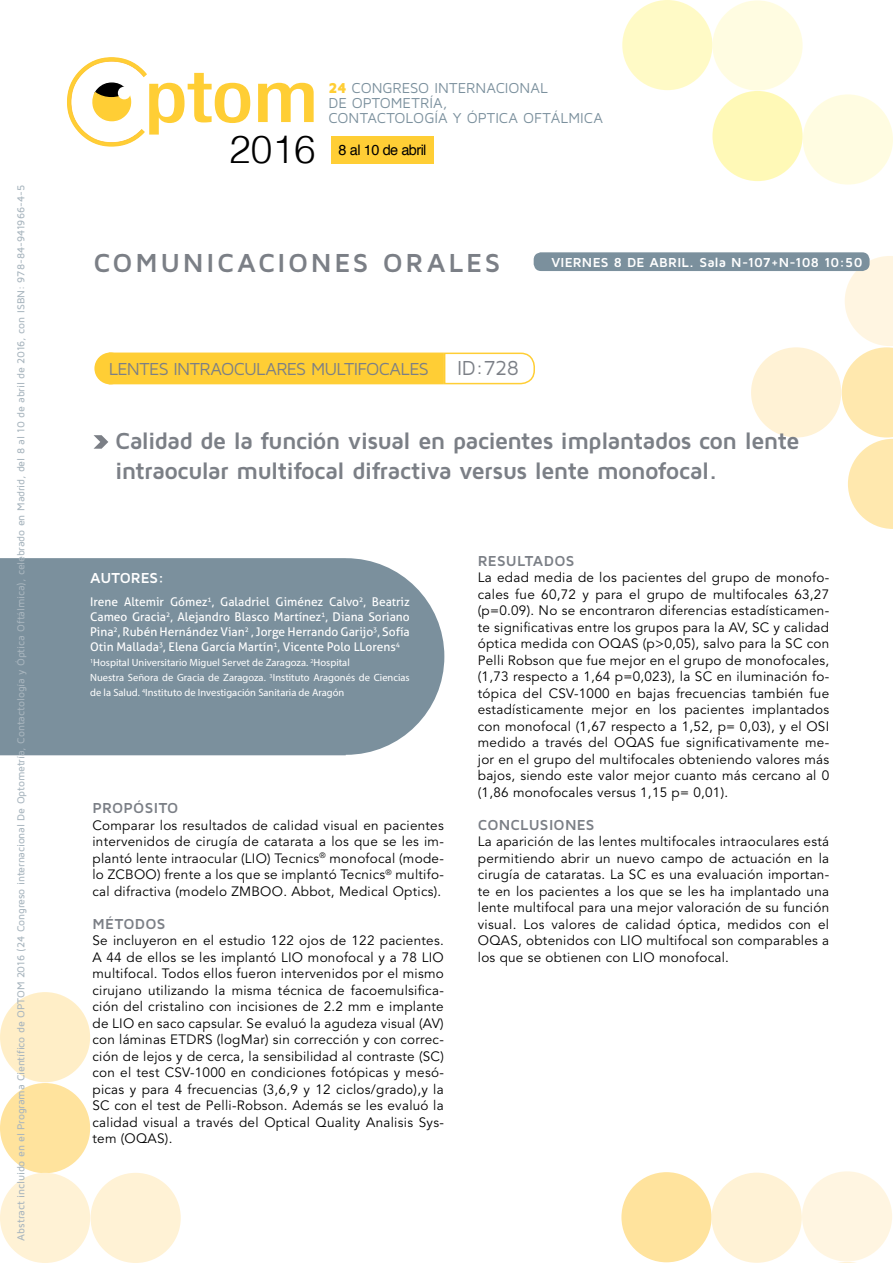
<style>
.page{position:relative;width:893px;height:1263px;background:#fff}
.page>*{position:absolute;margin:0;border:0;box-sizing:border-box;transform-origin:0 0}
.t1{font:300 38.85px "Helvetica";color:#000}
.t2{font:700 27px "Maven Pro";letter-spacing:.095em;color:#7b7f86}
.t3{font:700 24px/30px "Maven Pro";letter-spacing:-.03em;color:#7b7f86}
.t4{font:21px "Maven Pro";color:#7b7f86}
.t5{font:18px "Maven Pro";letter-spacing:-.045em;color:#7b7f86}
.t6{font:700 15px "Maven Pro";letter-spacing:.015em;color:#7b7f86}
.t7{font:700 15px "Maven Pro";color:#fff}
.t8{font:14.85px/14.9px "Maven Pro";letter-spacing:-.005em;color:#7b909d}
.t9{font:14.55px "Helvetica";letter-spacing:-.04em;color:#000}
.t10{font:13.5px/16.5px "Avenir LT Std";letter-spacing:.02em;color:#000;text-align:justify}
.t11{font:700 13.5px "Maven Pro";letter-spacing:.01em;color:#fff}
.t12{font:12px/15px "Aller";color:#fff;text-align:justify}
.t13{font:500 10.5px "Maven Pro";letter-spacing:-.015em;color:#a8b5be}
.t14{font:10.5px/15px "Myriad Pro";color:#fff}
.s1{font-weight:900;color:#ffce35}
</style>
<div class="page">
<div style="left:803px;top:94px;width:90px;height:91px;background:#fffce1;border-radius:50%"></div>
<div style="left:622px;top:0;width:90px;height:90px;background:#fffac6;border-radius:50%"></div>
<div style="left:712px;top:91px;width:91px;height:90px;background:#fff9b7;border-radius:50%"></div>
<div style="left:712px;top:0;width:91px;height:91px;background:#fffce1;border-radius:50%"></div>
<svg style="left:258px;top:83px;width:56px;height:39px"></svg>
<svg style="left:67px;top:57px;width:183px;height:90px"></svg>
<div style="left:802px;top:1171px;width:90px;height:90px;background:#fff5e1;border-radius:50%"></div>
<div style="left:621px;top:1172px;width:91px;height:90px;background:#ffe39d;border-radius:50%"></div>
<div style="left:712px;top:1172px;width:90px;height:91px;background:#fff2d5;border-radius:50%"></div>
<div style="left:0;top:992px;width:90px;height:90px;background:#ffeec7;border-radius:50%"></div>
<div style="left:0;top:1083px;width:90px;height:90px;background:#ffe39d;border-radius:50%"></div>
<div style="left:0;top:1173px;width:90px;height:90px;background:#fff2d5;border-radius:50%"></div>
<div style="left:91px;top:1173px;width:90px;height:90px;background:#fff2d5;border-radius:50%"></div>
<svg style="left:842px;top:256px;width:51px;height:273px"></svg>
<div style="left:751px;top:347px;width:90px;height:90px;background:#fff2d5;border-radius:50%"></div>
<div style="left:331px;top:136px;width:103px;height:28px;background:#ffce35"></div>
<div style="left:534px;top:252px;width:336px;height:19px;background:#7b909d;border-radius:8px"></div>
<div style="left:94px;top:352px;width:32px;height:32px;background:#ffce35;border-radius:50%"></div>
<div style="left:109px;top:353px;width:335px;height:31px;background:#ffce35"></div>
<svg style="left:443px;top:352px;width:92px;height:33px"></svg>
<svg style="left:839px;top:1262px;width:17px;height:1px"></svg>
<svg style="left:94px;top:435px;width:14px;height:14px"></svg>
<div style="left:0;top:558px;width:444px;height:197px;background:#7b909d"></div>
<p class="t13" style="left:14px;top:1240px;width:1057px;rotate:-90deg">Abstract incluido en el Programa Científico de OPTOM 2016 (24 Congreso internacional De Optometría, Contactología y Óptica Oftálmica), celebrado en Madrid, del 8 al 10 de abril de 2016, con ISBN: 978-84-941966-4-5</p>
<h1 class="t1" style="left:229px;top:118px;width:88px">2016</h1>
<p class="t8" style="left:328px;top:80px;width:276px"><span class="s1">24</span> CONGRESO INTERNACIONAL<br>DE OPTOMETRÍA,<br>CONTACTOLOGÍA Y ÓPTICA OFTÁLMICA</p>
<p class="t9" style="left:339px;top:138px;width:89px">8 al 10 de abril</p>
<h2 class="t2" style="left:93px;top:245px;width:409px">comunicaciones orales</h2>
<p class="t11" style="left:551px;top:254px;width:18px">VIERNES</p>
<p class="t11" style="left:614px;top:254px;width:250px">8 DE ABRIL. Sala N-107+N-108 10:50</p>
<h3 class="t5" style="left:109px;top:358px;width:322px">LENTES INTRAOCULARES MULTIFOCALES</h3>
<h3 class="t4" style="left:457px;top:355px;width:63px">ID:728</h3>
<h3 class="t3" style="left:115px;top:424px;width:686px">Calidad de la función visual en pacientes implantados con lente intraocular multifocal difractiva versus lente monofocal.</h3>
<p class="t7" style="left:90px;top:568px;width:76px">Autores:</p>
<p class="t12" style="left:90px;top:595px;width:321px">Irene Altemir Gómez<sup>1</sup>, Galadriel Giménez Calvo<sup>2</sup>, Beatriz Cameo Gracia<sup>2</sup>, Alejandro Blasco Martínez<sup>1</sup>, Diana Soriano Pina<sup>2</sup>, Rubén Hernández Vian<sup>2</sup> , Jorge Herrando Garijo<sup>3</sup>, Sofía Otin Mallada<sup>3</sup>, Elena García Martín<sup>1</sup>, Vicente Polo LLorens<sup>4</sup></p>
<p class="t14" style="left:90px;top:655px;width:321px"><sup>1</sup>Hospital Universitario Miguel Servet de Zaragoza. <sup>2</sup>Hospital<br>Nuestra Señora de Gracia de Zaragoza. <sup>3</sup>Instituto Aragonés de Ciencias de la Salud. <sup>4</sup>Instituto de Investigación Sanitaria de Aragón</p>
<p class="t6" style="left:92px;top:798px;width:86px">PRO PÓSITO</p>
<p class="t10" style="left:92px;top:817px;width:353px">Comparar los resultados de calidad visual en pacientes intervenidos de cirugía de catarata a los que se les im&shy;plantó lente intraocular (LIO) Tecnics<sup>®</sup> monofocal (mode&shy;lo ZCBOO) frente a los que se implantó Tecnics<sup>®</sup> multifo&shy;cal difractiva (modelo ZMBOO. Abbot, Medical Optics).</p>
<p class="t6" style="left:92px;top:914px;width:64px">MÉTODOS</p>
<p class="t10" style="left:92px;top:932px;width:353px">Se incluyeron en el estudio 122 ojos de 122 pacientes.<br>A 44 de ellos se les implantó LIO monofocal y a 78 LIO multifocal. Todos ellos fueron intervenidos por el mismo cirujano utilizando la misma técnica de facoemulsifica&shy;ción del cristalino con incisiones de 2.2 mm e implante de LIO en saco capsular. Se evaluó la agudeza visual (AV) con láminas ETDRS (logMar) sin corrección y con correc&shy;ción de lejos y de cerca, la sensibilidad al contraste (SC) con el test CSV-1000 en condiciones fotópicas y mesó&shy;picas y para 4 frecuencias (3,6,9 y 12 ciclos/grado),y la SC con el test de Pelli-Robson. Además se les evaluó la calidad visual a través del Optical Quality Analisis Sys&shy;tem (OQAS).</p>
<p class="t6" style="left:478px;top:551px;width:11px">RESUL</p>
<p class="t6" style="left:525px;top:551px;width:40px">TADOS</p>
<p class="t10" style="left:478px;top:569px;width:353px">La edad media de los pacientes del grupo de monofo&shy;cales fue 60,72 y para el grupo de multifocales 63,27 (p=0.09). No se encontraron diferencias estadísticamen&shy;te significativas entre los grupos para la AV, SC y calidad óptica medida con OQAS (p&gt;0,05), salvo para la SC con Pelli Robson que fue mejor en el grupo de monofocales, (1,73 respecto a 1,64 p=0,023), la SC en iluminación fo&shy;tópica del CSV-1000 en bajas frecuencias también fue estadísticamente mejor en los pacientes implantados con monofocal (1,67 respecto a 1,52, p= 0,03), y el OSI medido a través del OQAS fue significativamente me&shy;jor en el grupo del multifocales obteniendo valores más bajos, siendo este valor mejor cuanto más cercano al 0 (1,86 monofocales versus 1,15 p= 0,01).</p>
<p class="t6" style="left:478px;top:815px;width:11px">CONCLUSIONES</p>
<p class="t10" style="left:478px;top:833px;width:353px">La aparición de las lentes multifocales intraoculares está permitiendo abrir un nuevo campo de actuación en la cirugía de cataratas. La SC es una evaluación importan&shy;te en los pacientes a los que se les ha implantado una lente multifocal para una mejor valoración de su función visual. Los valores de calidad óptica, medidos con el OQAS, obtenidos con LIO multifocal son comparables a los que se obtienen con LIO monofocal.</p>
</div>
